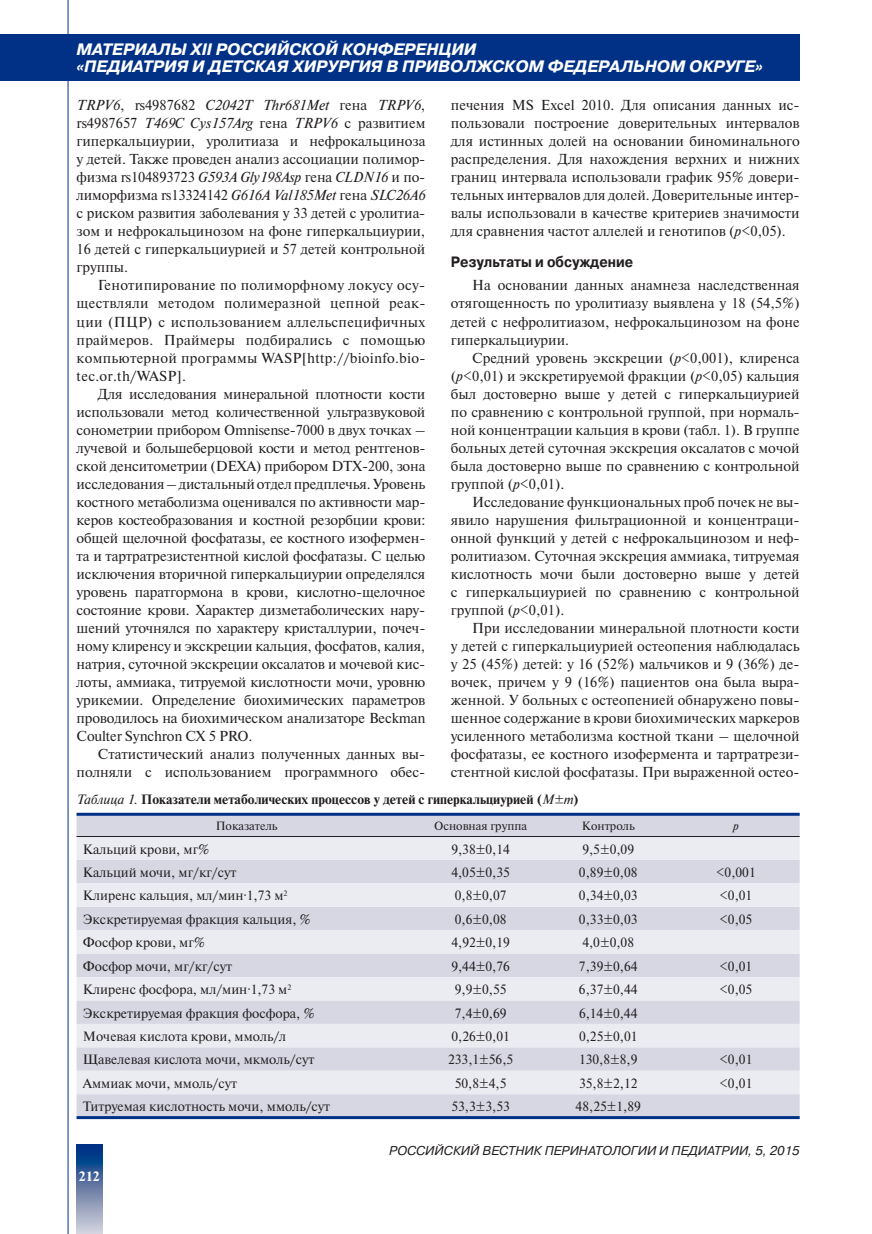
<style>
.page{position:relative;width:872px;height:1234px;background:#fff}
.page>*{position:absolute;margin:0;border:0;box-sizing:border-box;transform-origin:0 0}
.t1{font:italic 700 16.5px/16.5px "Pragmatica C";color:#fff}
.t2{font:700 15px "Pragmatica C";color:#231f20;scale:.9 1}
.t3{font:14.4px/18px "Newton C";color:#231f20;text-align:justify}
.t4{font:13.5px "Newton C";color:#231f20}
.t5{font:700 13.5px "Newton C";color:#231f20}
.t6{font:700 13.5px "Newton C";color:#fff}
.t7{font:italic 12.75px "Pragmatica C";color:#231f20}
.t8{font:12px "Newton C";color:#231f20}
.t9{font:italic 12px "Newton C";color:#231f20}
.s1{font-style:italic}
.s2{font-weight:400;font-style:italic}
</style>
<div class="page">
<div style="left:0;top:34px;width:799px;height:47px;background:#003186"></div>
<svg style="left:77px;top:1144px;width:25px;height:89px;background:#627ca9"></svg>
<hr style="left:68px;top:0;width:1px;height:1233px;background:#003186">
<svg style="left:77px;top:815px;width:722px;height:300px;background:#d2d4e1"></svg>
<svg style="left:77px;top:837px;width:722px;height:256px;background:#e1e2ea"></svg>
<hr style="left:77px;top:812px;width:722px;height:3px;background:#003186">
<hr style="left:77px;top:836px;width:722px;height:1px;background:#231f20">
<hr style="left:77px;top:1115px;width:722px;height:3px;background:#003186">
<p class="t1" style="left:77px;top:41px;width:688px">МАТЕРИАЛЫ XII РОССИЙСКОЙ КОНФЕРЕНЦИИ<br>«ПЕДИАТРИЯ И ДЕТСКАЯ ХИРУРГИЯ В ПРИВОЛЖСКОМ ФЕДЕРАЛЬНОМ ОКРУГЕ»</p>
<p class="t3" style="left:77px;top:96px;width:350px"><span class="s1">TRPV6</span>, rs4987682 <span class="s1">C2042T Thr681Met</span> гена <span class="s1">TRPV6</span>, rs4987657 <span class="s1">T469C Cys157Arg</span> гена <span class="s1">TRPV6</span> с развитием гиперкальциурии, уролитиаза и нефрокальциноза у детей. Также проведен анализ ассоциации полимор&shy;физма rs104893723 <span class="s1">G593A Gly198Asp</span> гена <span class="s1">CLDN16</span> и по&shy;лиморфизма rs13324142 <span class="s1">G616A Val185Met</span> гена <span class="s1">SLC26A6 </span>с риском развития заболевания у 33 детей с уролитиа&shy;зом и нефрокальцинозом на фоне гиперкальциурии, 16 детей с гиперкальциурией и 57 детей контрольной группы.</p>
<p class="t3" style="left:77px;top:276px;width:350px;text-indent:21px">Генотипирование по полиморфному локусу осу&shy;ществляли методом полимеразной цепной реак&shy;ции (ПЦР) c использованием аллельспецифичных праймеров. Праймеры подбирались с помощью компьютерной программы WASP[http://bioinfo.bio&shy;tec.or.th/WASP].</p>
<p class="t3" style="left:77px;top:384px;width:350px;text-indent:21px">Для исследования минеральной плотности кости использовали метод количественной ультразвуковой сонометрии прибором Omnisense-7000 в двух точках – лучевой и большеберцовой кости и метод рентгенов&shy;ской денситометрии (DEXA) прибором DTX-200, зона исследования – дистальный отдел предплечья. Уровень костного метаболизма оценивался по активности мар&shy;керов костеобразования и костной резорбции крови: общей щелочной фосфатазы, ее костного изофермен&shy;та и тартратрезистентной кислой фосфатазы. С целью исключения вторичной гиперкальциурии определялся уровень паратгормона в крови, кислотно-щелочное состояние крови. Характер дизметаболических нару&shy;шений уточнялся по характеру кристаллурии, почеч&shy;ному клиренсу и экскреции кальция, фосфатов, калия, натрия, суточной экскреции оксалатов и мочевой кис&shy;лоты, аммиака, титруемой кислотности мочи, уровню урикемии. Определение биохимических параметров проводилось на биохимическом анализаторе Beckman Coulter Synchron CX 5 PRO.</p>
<p class="t3" style="left:77px;top:744px;width:350px;text-align:right">Статистический анализ полученных данных вы&shy;полняли с использованием программного обес-</p>
<p class="t3" style="left:451px;top:96px;width:350px">печения МS Excel 2010. Для описания данных ис&shy;пользовали построение доверительных интервалов для истинных долей на основании биноминального распределения. Для нахождения верхних и нижних границ интервала использовали график 95% довери&shy;тельных интервалов для долей. Доверительные интер&shy;валы использовали в качестве критериев значимости для сравнения частот аллелей и генотипов (<span class="s1">p</span>&lt;0,05).</p>
<p class="t2" style="left:451px;top:254px;width:204px">Результаты и обсуждение</p>
<p class="t3" style="left:451px;top:276px;width:350px;text-indent:21px">На основании данных анамнеза наследственная отягощенность по уролитиазу выявлена у 18 (54,5%) детей с нефролитиазом, нефрокальцинозом на фоне гиперкальциурии.</p>
<p class="t3" style="left:451px;top:348px;width:350px;text-indent:21px">Средний уровень экскреции (<span class="s1">p</span>&lt;0,001), клиренса (<span class="s1">p</span>&lt;0,01) и экскретируемой фракции (<span class="s1">p</span>&lt;0,05) кальция был достоверно выше у детей с гиперкальциурией по сравнению с контрольной группой, при нормаль&shy;ной концентрации кальция в крови (табл. 1). В группе больных детей суточная экскреция оксалатов с мочой была достоверно выше по сравнению с контрольной группой (<span class="s1">p</span>&lt;0,01).</p>
<p class="t3" style="left:451px;top:492px;width:350px;text-indent:21px">Исследование функциональных проб почек не вы&shy;явило нарушения фильтрационной и концентраци&shy;онной функций у детей с нефрокальцинозом и неф&shy;ролитиазом. Суточная экскреция аммиака, титруемая кислотность мочи были достоверно выше у детей с гиперкальциурией по сравнению с контрольной группой (<span class="s1">p</span>&lt;0,01).</p>
<p class="t3" style="left:451px;top:618px;width:350px;text-indent:21px">При исследовании минеральной плотности кости у детей с гиперкальциурией остеопения наблюдалась у 25 (45%) детей: у 16 (52%) мальчиков и 9 (36%) де&shy;вочек, причем у 9 (16%) пациентов она была выра&shy;женной. У больных с остеопенией обнаружено повы&shy;шенное содержание в крови биохимических маркеров усиленного метаболизма костной ткани – щелочной фосфатазы, ее костного изофермента и тартратрези&shy;стентной кислой фосфатазы. При выраженной остео-</p>
<p class="t5" style="left:77px;top:791px;width:502px"><span class="s2">Таблица 1.</span> Показатели метаболических процессов у детей с гиперкальциурией (<span class="s2">M±m</span>)</p>
<p class="t8" style="left:216px;top:819px;width:63px">Показатель</p>
<p class="t8" style="left:434px;top:819px;width:94px">Основная группа</p>
<p class="t8" style="left:582px;top:819px;width:54px">Контроль</p>
<p class="t9" style="left:733px;top:819px;width:7px">p</p>
<p class="t4" style="left:83px;top:841px;width:128px">Кальций крови, мг%</p>
<p class="t4" style="left:451px;top:841px;width:60px">9,38±0,14</p>
<p class="t4" style="left:582px;top:841px;width:53px">9,5±0,09</p>
<p class="t4" style="left:83px;top:864px;width:155px">Кальций мочи, мг/кг/сут</p>
<p class="t4" style="left:451px;top:864px;width:60px">4,05±0,35</p>
<p class="t4" style="left:579px;top:864px;width:60px">0,89±0,08</p>
<p class="t4" style="left:716px;top:864px;width:41px">&lt;0,001</p>
<p class="t4" style="left:83px;top:888px;width:206px">Клиренс кальция, мл/мин·1,73 м<sup>2</sup></p>
<p class="t4" style="left:455px;top:888px;width:53px">0,8±0,07</p>
<p class="t4" style="left:579px;top:888px;width:60px">0,34±0,03</p>
<p class="t4" style="left:719px;top:888px;width:34px">&lt;0,01</p>
<p class="t4" style="left:83px;top:911px;width:230px">Экскретируемая фракция кальция, %</p>
<p class="t4" style="left:455px;top:911px;width:53px">0,6±0,08</p>
<p class="t4" style="left:579px;top:911px;width:60px">0,33±0,03</p>
<p class="t4" style="left:719px;top:911px;width:35px">&lt;0,05</p>
<p class="t4" style="left:83px;top:935px;width:124px">Фосфор крови, мг%</p>
<p class="t4" style="left:451px;top:935px;width:60px">4,92±0,19</p>
<p class="t4" style="left:582px;top:935px;width:53px">4,0±0,08</p>
<p class="t4" style="left:83px;top:958px;width:151px">Фосфор мочи, мг/кг/сут</p>
<p class="t4" style="left:451px;top:958px;width:60px">9,44±0,76</p>
<p class="t4" style="left:579px;top:958px;width:60px">7,39±0,64</p>
<p class="t4" style="left:719px;top:958px;width:34px">&lt;0,01</p>
<p class="t4" style="left:83px;top:981px;width:210px">Клиренс фосфора, мл/мин·1,73 м<sup>2</sup></p>
<p class="t4" style="left:455px;top:981px;width:53px">9,9±0,55</p>
<p class="t4" style="left:579px;top:981px;width:60px">6,37±0,44</p>
<p class="t4" style="left:719px;top:981px;width:35px">&lt;0,05</p>
<p class="t4" style="left:83px;top:1005px;width:233px">Экскретируемая фракция фосфора, %</p>
<p class="t4" style="left:455px;top:1005px;width:53px">7,4±0,69</p>
<p class="t4" style="left:579px;top:1005px;width:60px">6,14±0,44</p>
<p class="t4" style="left:83px;top:1028px;width:205px">Мочевая кислота крови, ммоль/л</p>
<p class="t4" style="left:451px;top:1028px;width:60px">0,26±0,01</p>
<p class="t4" style="left:579px;top:1028px;width:60px">0,25±0,01</p>
<p class="t4" style="left:83px;top:1052px;width:233px">Щавелевая кислота мочи, мкмоль/сут</p>
<p class="t4" style="left:448px;top:1052px;width:67px">233,1±56,5</p>
<p class="t4" style="left:579px;top:1052px;width:60px">130,8±8,9</p>
<p class="t4" style="left:719px;top:1052px;width:34px">&lt;0,01</p>
<p class="t4" style="left:83px;top:1075px;width:156px">Аммиак мочи, ммоль/сут</p>
<p class="t4" style="left:455px;top:1075px;width:53px">50,8±4,5</p>
<p class="t4" style="left:579px;top:1075px;width:60px">35,8±2,12</p>
<p class="t4" style="left:719px;top:1075px;width:34px">&lt;0,01</p>
<p class="t4" style="left:83px;top:1098px;width:249px">Титруемая кислотность мочи, ммоль/сут</p>
<p class="t4" style="left:451px;top:1098px;width:60px">53,3±3,53</p>
<p class="t4" style="left:575px;top:1098px;width:67px">48,25±1,89</p>
<p class="t6" style="left:79px;top:1168px;width:22px">212</p>
<p class="t7" style="left:389px;top:1142px;width:412px">РОССИЙСКИЙ ВЕСТНИК ПЕРИНАТОЛОГИИ И ПЕДИАТРИИ, 5, 2015</p>
</div>
